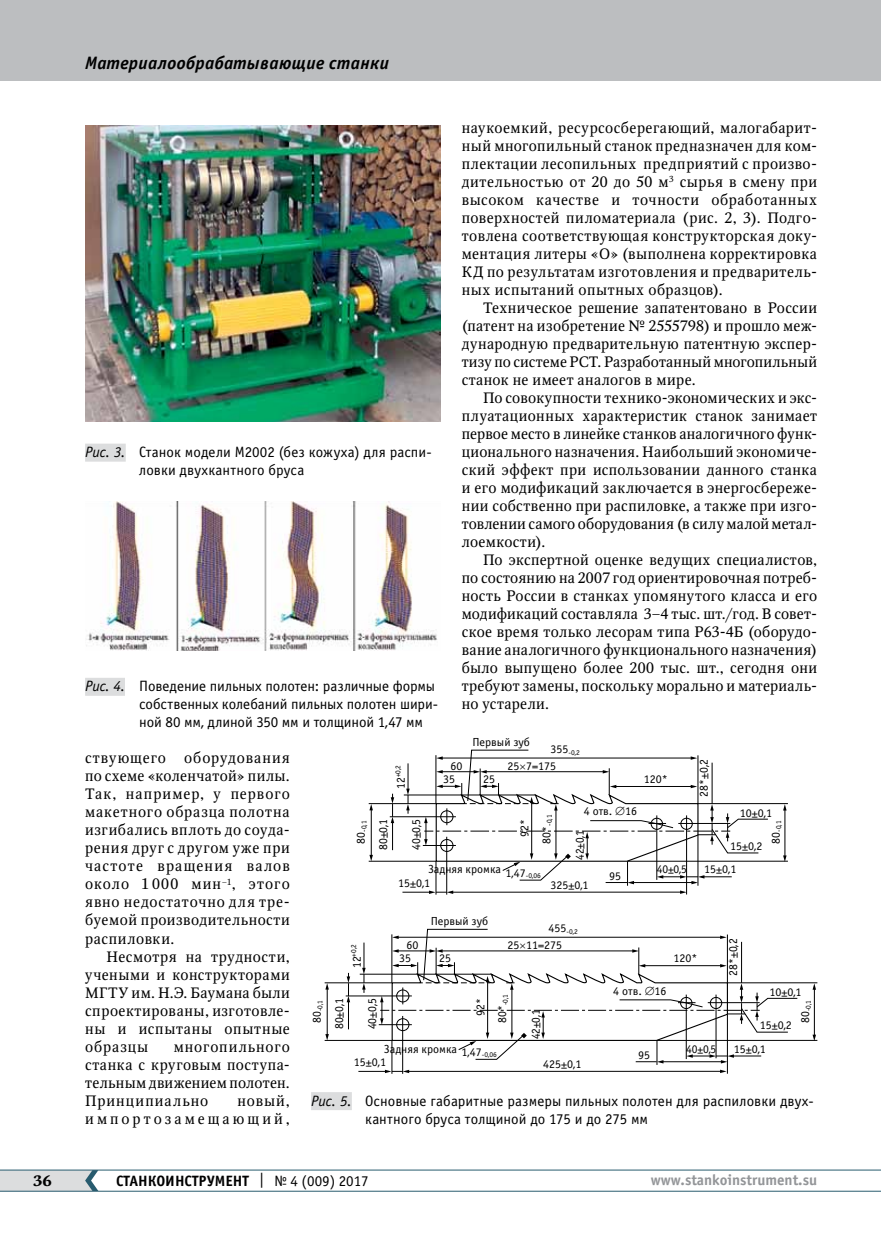
<style>
.page{position:relative;width:881px;height:1234px;background:#fff}
.page>*{position:absolute;margin:0;border:0;box-sizing:border-box;transform-origin:0 0}
.t1{font:italic 700 18px "Officina Sans C";letter-spacing:.015em;color:#000}
.t2{font:15px/18px "Octava";letter-spacing:.03em;color:#000;text-align:justify}
.t3{font:15px/18px "Officina Sans C";color:#000}
.t4{font:700 15px "Officina Sans C";color:#000}
.t5{font:15px/18px "Octava";letter-spacing:.2em;color:#000;text-align:right}
.t6{font:700 15px "Officina Sans C";color:#939598}
.t7{font:700 15px "Octava";color:#000}
.t8{font:12px "Officina Sans C";color:#000}
.t9{font:12px "Officina Sans C";color:#000;scale:.94 1}
.t10{font:11.7px "Officina Sans C";color:#000}
.t11{font:7.5px "Officina Sans C";color:#000}
.t12{font:7.35px "Officina Sans C";color:#000}
.s1{font-style:italic}
.s2{font-size:12px}
.s3{font-weight:400}
</style>
<div class="page">
<hr style="left:0;top:1190px;width:880px;height:1px;background:#285b6e">
<hr style="left:0;top:1169px;width:880px;height:1px;background:#285b6e">
<svg style="left:0;top:1169px;width:98px;height:21px;background:#cbd1d4"></svg>
<div style="left:0;top:0;width:880px;height:81px;background:#bcbec0"></div>
<svg style="left:390px;top:793px;width:4px;height:57px"></svg>
<hr style="left:435px;top:861px;width:1px;height:33px;background:#000">
<hr style="left:446px;top:836px;width:1px;height:58px;background:#000">
<hr style="left:371px;top:809px;width:1px;height:46px;background:#000">
<svg style="left:369px;top:854px;width:4px;height:6px"></svg>
<svg style="left:369px;top:804px;width:4px;height:6px"></svg>
<hr style="left:389px;top:816px;width:66px;height:1px;background:#000">
<hr style="left:627px;top:860px;width:160px;height:1px;background:#000">
<hr style="left:697px;top:803px;width:90px;height:1px;background:#000">
<hr style="left:368px;top:803px;width:68px;height:1px;background:#000">
<hr style="left:368px;top:860px;width:68px;height:1px;background:#000">
<hr style="left:784px;top:809px;width:1px;height:47px;background:#000">
<svg style="left:782px;top:855px;width:4px;height:6px"></svg>
<svg style="left:782px;top:804px;width:4px;height:6px"></svg>
<hr style="left:686px;top:815px;width:1px;height:79px;background:#000">
<svg style="left:346px;top:972px;width:4px;height:57px"></svg>
<hr style="left:391px;top:1040px;width:1px;height:33px;background:#000">
<hr style="left:402px;top:1015px;width:1px;height:58px;background:#000">
<hr style="left:327px;top:988px;width:1px;height:46px;background:#000">
<svg style="left:325px;top:1033px;width:4px;height:6px"></svg>
<svg style="left:325px;top:983px;width:4px;height:6px"></svg>
<hr style="left:345px;top:995px;width:66px;height:1px;background:#000">
<hr style="left:656px;top:1039px;width:160px;height:1px;background:#000">
<hr style="left:727px;top:982px;width:89px;height:1px;background:#000">
<hr style="left:324px;top:982px;width:68px;height:1px;background:#000">
<hr style="left:324px;top:1039px;width:68px;height:1px;background:#000">
<hr style="left:726px;top:1014px;width:1px;height:59px;background:#000">
<hr style="left:813px;top:988px;width:1px;height:47px;background:#000">
<svg style="left:812px;top:1034px;width:3px;height:6px"></svg>
<svg style="left:812px;top:983px;width:3px;height:6px"></svg>
<img style="left:85px;top:125px;width:355px;height:296px">
<img style="left:86px;top:501px;width:351px;height:149px">
<div style="left:85px;top:443px;width:41px;height:18px;background:#dcddde"></div>
<div style="left:85px;top:677px;width:40px;height:18px;background:#dcddde"></div>
<div style="left:311px;top:1091px;width:41px;height:18px;background:#dcddde"></div>
<svg style="left:402px;top:749px;width:366px;height:144px"></svg>
<svg style="left:358px;top:928px;width:439px;height:144px"></svg>
<p class="t1" style="left:85px;top:53px;width:305px">Материалообрабатывающие станки</p>
<p class="t2" style="left:461px;top:119px;width:357px">наукоемкий, ресурсосберегающий, малогабарит&shy;ный многопильный станок предназначен для ком&shy;плектации лесопильных предприятий с произво&shy;дительностью от 20 до 50 м<sup>3</sup> сырья в смену при высоком качестве и точности обработанных поверхностей пиломатериала (рис. 2, 3). Подго&shy;товлена соответствующая конструкторская доку&shy;ментация литеры «О» (выполнена корректировка КД по результатам изготовления и предваритель&shy;ных испытаний опытных образцов).</p>
<p class="t2" style="left:461px;top:299px;width:357px;text-indent:21px">Техническое решение запатентовано в России (патент на изобретение № 2555798) и прошло меж&shy;дународную предварительную патентную экспер&shy;тизу по системе РСТ. Разработанный многопильный станок не имеет аналогов в мире.</p>
<p class="t2" style="left:461px;top:389px;width:357px;text-indent:21px">По совокупности технико-экономических и экс&shy;плуатационных характеристик станок занимает первое место в линейке станков аналогичного функ&shy;ционального назначения. Наибольший экономиче&shy;ский эффект при использовании данного станка и его модификаций заключается в энергосбереже&shy;нии собственно при распиловке, а также при изго&shy;товлении самого оборудования (в силу малой метал&shy;лоемкости).</p>
<p class="t2" style="left:461px;top:551px;width:357px;text-indent:21px">По экспертной оценке ведущих специалистов, по состоянию на 2007 год ориентировочная потреб&shy;ность России в станках упомянутого класса и его модификаций составляла 3−4 тыс. шт./год. В совет&shy;ское время только лесорам типа Р63-4Б (оборудо&shy;вание аналогичного функционального назначения) было выпущено более 200 тыс. шт., сегодня они требуют замены, поскольку морально и материаль&shy;но устарели.</p>
<p class="t10" style="left:472px;top:735px;width:59px">Первый зуб</p>
<p class="t3" style="left:139px;top:443px;width:294px;text-indent:-54px"><span class="s1">Рис. 3.</span> Станок модели М2002 (без кожуха) для распи&shy;ловки двухкантного бруса</p>
<p class="t3" style="left:139px;top:677px;width:300px;text-indent:-54px"><span class="s1">Рис. 4.</span> Поведение пильных полотен: различные формы собственных колебаний пильных полотен шири&shy;ной 80 мм, длиной 350 мм и толщиной 1,47 мм</p>
<p class="t12" style="left:550px;top:748px;width:31px"><sup>355</sup>-0,2</p>
<p class="t2" style="left:85px;top:749px;width:206px">ствующего оборудования по схеме «коленчатой» пилы.<br>Так, например, у первого макетного образца полотна изгибались вплоть до соуда&shy;рения друг с другом уже при частоте вращения валов около 1 000 мин<sup>−1</sup>, этого явно недостаточно для тре&shy;буемой производительности распиловки.</p>
<p class="t2" style="left:85px;top:947px;width:206px;text-indent:21px">Несмотря на трудности, учеными и конструкторами МГТУ им. Н.Э. Баумана были спроектированы, изготовле&shy;ны и испытаны опытные образцы</p>
<p class="t8" style="left:696px;top:796px;width:39px;rotate:-90deg">28*±0,2</p>
<p class="t10" style="left:450px;top:759px;width:13px">60</p>
<p class="t10" style="left:507px;top:759px;width:50px">25 7=175</p>
<p class="t10" style="left:443px;top:772px;width:13px">35</p>
<p class="t11" style="left:393px;top:788px;width:26px;rotate:-90deg"><span class="s2">12</span>+0,2</p>
<p class="t10" style="left:483px;top:772px;width:13px">25</p>
<p class="t10" style="left:643px;top:772px;width:25px">120*</p>
<p class="t10" style="left:583px;top:804px;width:55px">4 отв. ∅16</p>
<p class="t10" style="left:739px;top:806px;width:34px">10±0,1</p>
<p class="t10" style="left:730px;top:839px;width:34px">15±0,2</p>
<p class="t11" style="left:545px;top:843px;width:30px;rotate:-90deg"><sup>80*</sup>-0,1</p>
<p class="t8" style="left:409px;top:850px;width:33px;rotate:-90deg">40±0,5</p>
<p class="t8" style="left:376px;top:850px;width:33px;rotate:-90deg">80±0,1</p>
<p class="t9" style="left:573px;top:859px;width:33px;rotate:-90deg">42±0,1</p>
<p class="t8" style="left:517px;top:836px;width:19px;rotate:-90deg">92*</p>
<p class="t11" style="left:360px;top:843px;width:25px;rotate:-90deg"><sup>80</sup>-0,1</p>
<p class="t11" style="left:774px;top:843px;width:25px;rotate:-90deg"><sup>80</sup>-0,1</p>
<p class="t10" style="left:428px;top:863px;width:74px">Задняя кромка</p>
<p class="t10" style="left:656px;top:863px;width:32px">40±0,5</p>
<p class="t10" style="left:704px;top:863px;width:34px">15±0,1</p>
<p class="t12" style="left:505px;top:871px;width:37px"><sup>1,47</sup>-0,06</p>
<p class="t10" style="left:609px;top:869px;width:13px">95</p>
<p class="t10" style="left:398px;top:876px;width:34px">15±0,1</p>
<p class="t10" style="left:550px;top:878px;width:40px">325±0,1</p>
<p class="t10" style="left:430px;top:914px;width:59px">Первый зуб</p>
<p class="t12" style="left:548px;top:927px;width:31px"><sup>455</sup>-0,2</p>
<p class="t8" style="left:726px;top:975px;width:39px;rotate:-90deg">28*±0,2</p>
<p class="t10" style="left:406px;top:938px;width:13px">60</p>
<p class="t10" style="left:507px;top:938px;width:56px">25 11=275</p>
<p class="t10" style="left:399px;top:951px;width:13px">35</p>
<p class="t11" style="left:349px;top:968px;width:26px;rotate:-90deg"><span class="s2">12</span>+0,2</p>
<p class="t10" style="left:439px;top:951px;width:13px">25</p>
<p class="t10" style="left:673px;top:951px;width:25px">120*</p>
<p class="t10" style="left:613px;top:984px;width:55px">4 отв. ∅16</p>
<p class="t10" style="left:769px;top:985px;width:34px">10±0,1</p>
<p class="t10" style="left:759px;top:1018px;width:34px">15±0,2</p>
<p class="t11" style="left:501px;top:1022px;width:30px;rotate:-90deg"><sup>80*</sup>-0,1</p>
<p class="t8" style="left:365px;top:1029px;width:33px;rotate:-90deg">40±0,5</p>
<p class="t8" style="left:332px;top:1029px;width:33px;rotate:-90deg">80±0,1</p>
<p class="t9" style="left:529px;top:1038px;width:33px;rotate:-90deg">42±0,1</p>
<p class="t8" style="left:473px;top:1015px;width:19px;rotate:-90deg">92*</p>
<p class="t11" style="left:316px;top:1022px;width:25px;rotate:-90deg"><sup>80</sup>-0,1</p>
<p class="t11" style="left:803px;top:1022px;width:25px;rotate:-90deg"><sup>80</sup>-0,1</p>
<p class="t2" style="left:85px;top:1037px;width:206px;text-indent:89px">многопильного станка с круговым поступа&shy;тельным движением полотен.<br>Принципиально</p>
<p class="t10" style="left:384px;top:1042px;width:74px">Задняя кромка</p>
<p class="t10" style="left:686px;top:1042px;width:32px">40±0,5</p>
<p class="t10" style="left:733px;top:1042px;width:34px">15±0,1</p>
<p class="t12" style="left:461px;top:1050px;width:37px"><sup>1,47</sup>-0,06</p>
<p class="t10" style="left:637px;top:1048px;width:13px">95</p>
<p class="t10" style="left:354px;top:1055px;width:34px">15±0,1</p>
<p class="t10" style="left:543px;top:1057px;width:40px">425±0,1</p>
<p class="t3" style="left:365px;top:1091px;width:450px;text-indent:-54px"><span class="s1">Рис. 5.</span> Основные габаритные размеры пильных полотен для распиловки двух&shy;кантного бруса толщиной до 175 и до 275 мм</p>
<p class="t5" style="left:85px;top:1091px;width:206px">новый, импортозамещающий,</p>
<p class="t7" style="left:33px;top:1170px;width:20px">36</p>
<p class="t4" style="left:116px;top:1171px;width:254px">СТАНКОИНСТРУМЕНТ <span class="s3">| № 4 (009) 2017</span></p>
<p class="t6" style="left:650px;top:1171px;width:168px">www.stankoinstrument.su</p>
</div>
